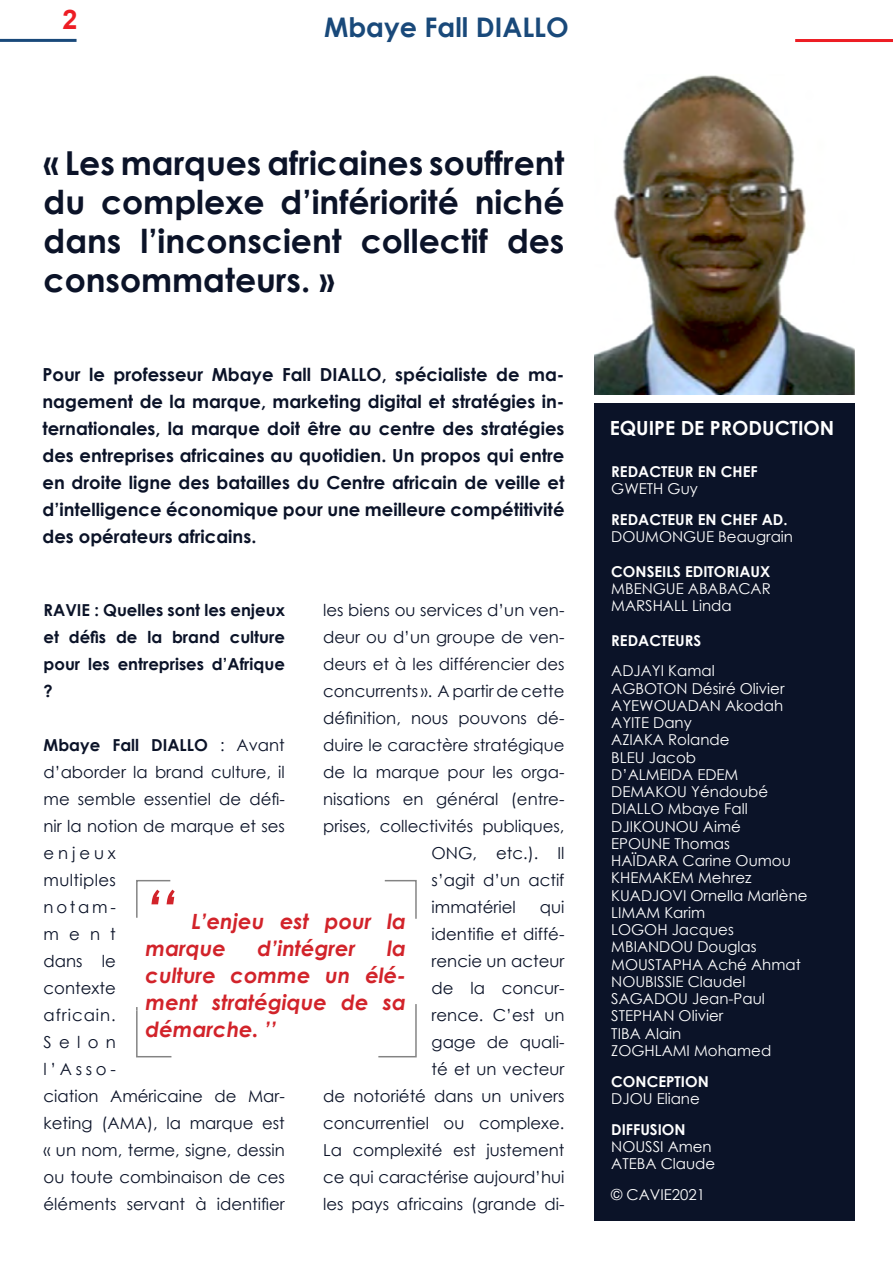
<style>
.page{position:relative;width:893px;height:1263px;background:#fff}
.page>*{position:absolute;margin:0;border:0;box-sizing:border-box;transform-origin:0 0}
.t1{font:italic 700 54px "Century Gothic";color:#d2232a}
.t2{font:700 33px/39px "Century Gothic";color:#0b1328;text-align:justify}
.t3{font:700 27px "Century Gothic";color:#19497a}
.t4{font:700 27px "Arial";color:#ed1d24}
.t5{font:italic 700 21px/27px "Century Gothic";color:#d2232a}
.t6{font:700 19.5px "Century Gothic";color:#fff}
.t7{font:700 18px/27px "Century Gothic";color:#0b1328;text-align:justify}
.t8{font:16.5px/27px "Century Gothic";color:#0b1328}
.t9{font:700 16.5px/27px "Century Gothic";color:#0b1328;text-align:justify}
.t10{font:15px/17.2px "Century Gothic";color:#fff}
.t11{font:700 15px "Century Gothic";color:#fff}
.s1{font-weight:700}
</style>
<div class="page">
<hr style="left:0;top:39px;width:77px;height:3px;background:#19497a">
<hr style="left:795px;top:39px;width:98px;height:3px;background:#ed1d24">
<div style="left:594px;top:403px;width:261px;height:817px;background:#0b1328"></div>
<svg style="left:136px;top:1007px;width:36px;height:51px"></svg>
<svg style="left:384px;top:880px;width:33px;height:39px"></svg>
<svg style="left:378px;top:1004px;width:39px;height:54px"></svg>
<svg style="left:136px;top:880px;width:35px;height:38px"></svg>
<img style="left:594px;top:75px;width:261px;height:319px">
<h3 class="t4" style="left:63px;top:2px;width:17px">2</h3>
<h3 class="t3" style="left:324px;top:7px;width:246px">Mbaye Fall DIALLO</h3>
<h2 class="t2" style="left:44px;top:142px;width:522px">« Les marques africaines souffrent du complexe d’infériorité niché dans l’inconscient collectif des consommateurs. »</h2>
<p class="t7" style="left:43px;top:360px;width:523px">Pour le professeur Mbaye Fall DIALLO, spécialiste de ma&shy;nagement de la marque, marketing digital et stratégies in&shy;ternationales, la marque doit être au centre des stratégies des entreprises africaines au quotidien. Un propos qui entre en droite ligne des batailles du Centre africain de veille et d’intelligence économique pour une meilleure compétitivité des opérateurs africains.</p>
<p class="t8" style="left:323px;top:596px;width:243px">les biens ou services d’un ven-</p>
<p class="t8" style="left:323px;top:623px;width:243px">deur ou d’un groupe de ven-</p>
<p class="t8" style="left:323px;top:650px;width:243px">deurs et à les différencier des</p>
<p class="t8" style="left:323px;top:677px;width:243px">concurrents ». A partir de cette</p>
<p class="t8" style="left:323px;top:704px;width:243px">définition, nous pouvons dé-</p>
<p class="t8" style="left:323px;top:731px;width:243px">duire le caractère stratégique</p>
<p class="t8" style="left:323px;top:758px;width:243px">de la marque pour les orga-</p>
<p class="t8" style="left:323px;top:785px;width:243px">nisations en général (entre-</p>
<p class="t8" style="left:323px;top:812px;width:243px">prises, collectivités publiques,</p>
<p class="t8" style="left:432px;top:839px;width:134px">ONG, etc.). Il</p>
<p class="t8" style="left:432px;top:866px;width:134px">s’agit d’un actif</p>
<p class="t8" style="left:432px;top:893px;width:86px">immatériel</p>
<p class="t9" style="left:44px;top:596px;width:243px">RAVIE : Quelles sont les enjeux et défis de la brand culture pour les entreprises d’Afrique ?</p>
<p class="t8" style="left:44px;top:731px;width:243px"><span class="s1">Mbaye Fall DIALLO</span> : Avant d’aborder la brand culture, il me semble essentiel de défi&shy;nir la notion de marque et ses enjeux<br>multiples<br>notam-<br>ment<br>dans le<br>contexte<br>africain.<br>Selon<br>l’Asso-<br>ciation Américaine de Mar&shy;keting (AMA), la marque est « un nom, terme, signe, dessin ou toute combinaison de ces éléments servant à identifier</p>
<h1 class="t1" style="left:146px;top:869px;width:32px">‘‘</h1>
<p class="t5" style="left:146px;top:907px;width:262px;text-indent:46px">L’enjeu est pour la marque</p>
<p class="t8" style="left:323px;top:893px;width:243px;text-align:right">qui<br>identifie et diffé-<br>rencie un acteur<br>de la concur-<br>rence. C’est un<br>gage de quali-<br>té et un vecteur<br>de notoriété dans un univers concurrentiel ou complexe.<br>La complexité est justement ce qui caractérise aujourd’hui les pays africains (grande di-</p>
<p class="t5" style="left:258px;top:934px;width:99px">d’intégrer</p>
<p class="t5" style="left:146px;top:934px;width:262px;text-align:justify;text-indent:242px">la culture comme un élé&shy;ment stratégique de sa démarche. ’’</p>
<p class="t6" style="left:610px;top:413px;width:226px">EQUIPE DE PRODUCTION</p>
<p class="t11" style="left:611px;top:460px;width:148px">REDACTEUR EN CHEF</p>
<p class="t10" style="left:611px;top:480px;width:88px">GWETH Guy</p>
<p class="t11" style="left:611px;top:508px;width:178px">REDACTEUR EN CHEF AD.</p>
<p class="t10" style="left:611px;top:528px;width:183px">DOUMONGUE Beaugrain</p>
<p class="t11" style="left:611px;top:560px;width:160px">CONSEILS EDITORIAUX</p>
<p class="t10" style="left:611px;top:580px;width:161px">MBENGUE ABABACAR<br>MARSHALL Linda</p>
<p class="t11" style="left:611px;top:629px;width:91px">REDACTEURS</p>
<p class="t10" style="left:611px;top:662px;width:198px">ADJAYI Kamal<br>AGBOTON Désiré Olivier<br>AYEWOUADAN Akodah<br>AYITE Dany<br>AZIAKA Rolande<br>BLEU Jacob<br>D’ALMEIDA EDEM<br>DEMAKOU Yéndoubé<br>DIALLO Mbaye Fall<br>DJIKOUNOU Aimé<br>EPOUNE Thomas<br>HAÏDARA Carine Oumou<br>KHEMAKEM Mehrez<br>KUADJOVI Ornella Marlène<br>LIMAM Karim<br>LOGOH Jacques<br>MBIANDOU Douglas<br>MOUSTAPHA Aché Ahmat<br>NOUBISSIE Claudel<br>SAGADOU Jean-Paul<br>STEPHAN Olivier<br>TIBA Alain<br>Zoghlami</p>
<p class="t10" style="left:694px;top:1042px;width:79px">Mohamed</p>
<p class="t11" style="left:611px;top:1070px;width:99px">CONCEPTION</p>
<p class="t10" style="left:611px;top:1090px;width:90px">DJOU Eliane</p>
<p class="t11" style="left:611px;top:1118px;width:76px">DIFFUSION</p>
<p class="t10" style="left:611px;top:1138px;width:105px">NOUSSI Amen<br>ATEBA Claude</p>
<p class="t10" style="left:611px;top:1186px;width:95px">© CAVIE2021</p>
</div>
